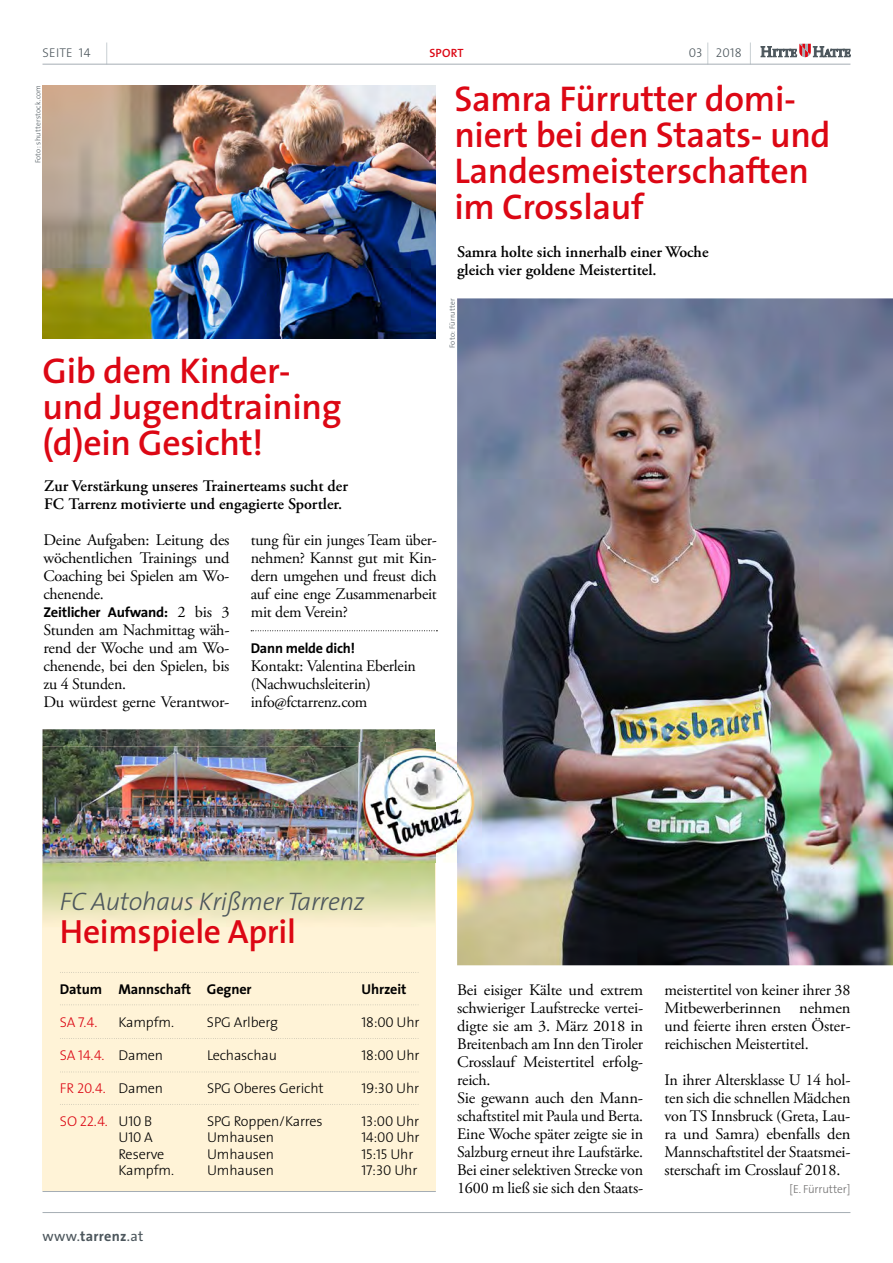
<style>
.page{position:relative;width:893px;height:1263px;background:#fff}
.page>*{position:absolute;margin:0;border:0;box-sizing:border-box;transform-origin:0 0}
.t1{font:600 36px/36px "The Sans";letter-spacing:-.01em;color:#dc0714}
.t2{font:600 33.75px "The Sans";letter-spacing:-.01em;color:#dc0714}
.t3{font:italic 300 25.5px "The Sans";letter-spacing:-.01em;color:#4c565c}
.t4{font:16.05px/18px "Adobe Garamond Pro";letter-spacing:-.01em;color:#000;text-align:justify}
.t5{font:600 16.05px/18px "Adobe Garamond Pro";color:#000}
.t6{font:300 14.25px "The Sans";letter-spacing:-.01em;color:#000}
.t7{font:700 14.25px "The Sans";letter-spacing:-.015em;color:#000}
.t8{font:14.25px "The Sans Light Caps";letter-spacing:-.01em;color:#000}
.t9{font:14.25px "The Sans Light Caps";letter-spacing:-.01em;color:#dc0714}
.t10{font:14.25px "The Sans";color:#4c565c}
.t11{font:12.75px "The Sans Light Caps";letter-spacing:.02em;color:#4c565c}
.t12{font:600 12px "The Sans";letter-spacing:.015em;color:#dc0714}
.t13{font:300 11.7px "The Sans";letter-spacing:-.01em;color:#706f6f}
.t14{font:300 7.5px "The Sans";letter-spacing:.03em;color:#4c565c}
.s1{font-family:"Adobe Garamond Pro";font-weight:400;font-size:16.05px}
.s2{font-family:"The Sans";font-weight:300}
.s3{font-family:"The Sans";font-weight:300;color:#000}
.s4{color:#000}
.s5{font-weight:700}
</style>
<div class="page">
<svg style="left:106px;top:43px;width:1px;height:21px"></svg>
<svg style="left:750px;top:43px;width:1px;height:21px"></svg>
<svg style="left:707px;top:43px;width:1px;height:21px"></svg>
<hr style="left:43px;top:64px;width:807px;height:1px;background:#a5adb4">
<hr style="left:43px;top:1212px;width:807px;height:1px;background:#a5adb4">
<svg style="left:761px;top:44px;width:89px;height:13px"></svg>
<svg style="left:251px;top:630px;width:186px;height:1px"></svg>
<img style="left:43px;top:85px;width:393px;height:253px">
<img style="left:457px;top:298px;width:436px;height:667px">
<div style="left:43px;top:746px;width:393px;height:445px;background:#fff3d7"></div>
<hr style="left:43px;top:1191px;width:393px;height:1px;background:#a5adb4">
<img style="left:43px;top:729px;width:392px;height:193px">
<svg style="left:60px;top:1038px;width:358px;height:1px"></svg>
<svg style="left:60px;top:1004px;width:356px;height:1px"></svg>
<svg style="left:60px;top:972px;width:358px;height:1px"></svg>
<svg style="left:60px;top:1071px;width:356px;height:1px"></svg>
<svg style="left:60px;top:1104px;width:358px;height:1px"></svg>
<img style="left:358px;top:743px;width:124px;height:119px">
<img style="left:435px;top:746px;width:1px;height:116px">
<p class="t11" style="left:43px;top:42px;width:49px">SEITE 14</p>
<p class="t12" style="left:429px;top:43px;width:36px">SPORT</p>
<p class="t11" style="left:689px;top:42px;width:54px">03 2018</p>
<p class="t14" style="left:32px;top:163px;width:80px;rotate:-90deg">Foto: shutterstock.com</p>
<h1 class="t1" style="left:43px;top:352px;width:301px">Gib dem Kinder&shy;und Jugendtraining (d)ein Gesicht!</h1>
<p class="t5" style="left:44px;top:477px;width:305px">Zur Verstärkung unseres Trainerteams sucht der<br>FC Tarrenz motivierte und engagierte Sportler.</p>
<p class="t4" style="left:43px;top:531px;width:188px">Deine Aufgaben: Leitung des wöchentlichen Trainings und Coaching bei Spielen am Wo&shy;chenende.</p>
<p class="t7" style="left:43px;top:600px;width:188px">Zeitlicher Aufwand: <span class="s1">2 bis 3</span></p>
<p class="t4" style="left:43px;top:621px;width:188px;text-align:left">Stunden am Nachmittag wäh&shy;rend der Woche und am Wo&shy;chenende, bei den Spielen, bis zu 4 Stunden.<br>Du würdest gerne Verantwor-</p>
<p class="t4" style="left:251px;top:531px;width:188px">tung für ein junges Team über&shy;nehmen? Kannst gut mit Kin&shy;dern umgehen und freust dich auf eine enge Zusammenarbeit mit dem Verein?</p>
<p class="t7" style="left:251px;top:636px;width:106px">Dann melde dich!</p>
<p class="t4" style="left:251px;top:657px;width:167px;text-align:left">Kontakt: Valentina Eberlein (Nachwuchsleiterin) info@fctarrenz.com</p>
<h1 class="t1" style="left:454px;top:80px;width:378px">Samra Fürrutter domi&shy;niert bei den Staats- und<br>Landesmeisterschaften im Crosslauf</h1>
<p class="t5" style="left:457px;top:243px;width:253px">Samra holte sich innerhalb einer Woche gleich vier goldene Meistertitel.</p>
<p class="t14" style="left:446px;top:348px;width:51px;rotate:-90deg">Foto: Fürrutter</p>
<h3 class="t3" style="left:60px;top:881px;width:306px">FC Autohaus Krißmer Tarrenz</h3>
<h2 class="t2" style="left:60px;top:903px;width:238px">Heimspiele April</h2>
<p class="t7" style="left:60px;top:977px;width:193px">Datum Mannschaft Gegner</p>
<p class="t7" style="left:361px;top:977px;width:46px">Uhrzeit</p>
<p class="t9" style="left:60px;top:1010px;width:39px">SA 7.4.</p>
<p class="t6" style="left:118px;top:1010px;width:57px">Kampfm.</p>
<p class="t6" style="left:207px;top:1010px;width:73px">SPG Arlberg</p>
<p class="t8" style="left:361px;top:1010px;width:60px">18:00 <span class="s2">Uhr</span></p>
<p class="t9" style="left:60px;top:1043px;width:105px">SA 14.4. <span class="s3">Damen</span></p>
<p class="t6" style="left:207px;top:1043px;width:72px">Lechaschau</p>
<p class="t8" style="left:361px;top:1043px;width:60px">18:00 <span class="s2">Uhr</span></p>
<p class="t9" style="left:60px;top:1076px;width:105px">FR 20.4. <span class="s3">Damen</span></p>
<p class="t6" style="left:207px;top:1076px;width:118px">SPG Oberes Gericht</p>
<p class="t8" style="left:361px;top:1076px;width:59px">19:30 <span class="s2">Uhr</span></p>
<p class="t9" style="left:60px;top:1109px;width:94px">SO 22.4. <span class="s3">U</span><span class="s4">10 B</span></p>
<p class="t6" style="left:207px;top:1109px;width:117px">SPG Roppen/Karres</p>
<p class="t8" style="left:361px;top:1109px;width:59px">13:00 <span class="s2">Uhr</span></p>
<p class="t8" style="left:118px;top:1126px;width:36px"><span class="s2">U</span>10 A</p>
<p class="t6" style="left:207px;top:1126px;width:69px">Umhausen</p>
<p class="t8" style="left:361px;top:1126px;width:60px">14:00 <span class="s2">Uhr</span></p>
<p class="t6" style="left:118px;top:1142px;width:47px">Reserve</p>
<p class="t6" style="left:207px;top:1142px;width:69px">Umhausen</p>
<p class="t8" style="left:361px;top:1142px;width:53px">15:15 <span class="s2">Uhr</span></p>
<p class="t6" style="left:118px;top:1159px;width:57px">Kampfm.</p>
<p class="t6" style="left:207px;top:1159px;width:69px">Umhausen</p>
<p class="t8" style="left:361px;top:1159px;width:57px">17:30 <span class="s2">Uhr</span></p>
<p class="t10" style="left:43px;top:1224px;width:102px">www.<span class="s5">tarrenz</span>.at</p>
<p class="t4" style="left:457px;top:981px;width:188px;text-align:left">Bei eisiger Kälte und extrem schwieriger Laufstrecke vertei&shy;digte sie am 3. März 2018 in<br>Breitenbach am Inn den Tiroler<br>Crosslauf Meistertitel erfolg&shy;reich.<br>Sie gewann auch den Mann&shy;schaftstitel mit Paula und Berta.<br>Eine Woche später zeigte sie in<br>Salzburg erneut ihre Laufstärke.<br>Bei einer selektiven Strecke von<br>1600 m ließ sie sich den Staats-</p>
<p class="t4" style="left:664px;top:981px;width:188px">meistertitel von keiner ihrer 38<br>Mitbewerberinnen nehmen und feierte ihren ersten Öster&shy;reichischen Meistertitel.</p>
<p class="t4" style="left:664px;top:1071px;width:188px">In ihrer Altersklasse U 14 hol&shy;ten sich die schnellen Mädchen von TS Innsbruck (Greta, Lau&shy;ra und Samra) ebenfalls den Mannschaftstitel der Staatsmei&shy;sterschaft im Crosslauf 2018.</p>
<p class="t13" style="left:789px;top:1179px;width:62px">[E. Fürrutter]</p>
</div>
